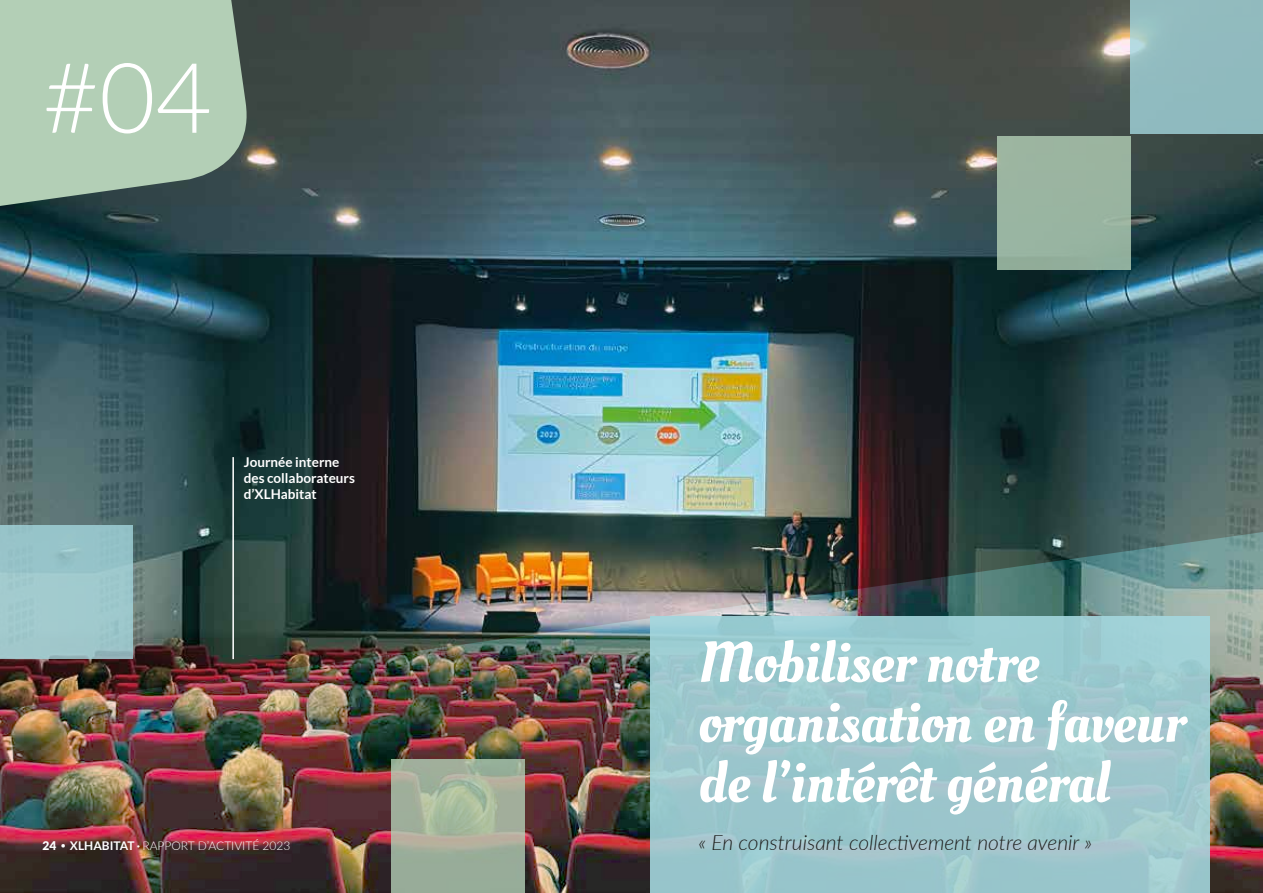
<style>
.page{position:relative;width:1263px;height:893px;background:#fff}
.page>*{position:absolute;margin:0;border:0;box-sizing:border-box;transform-origin:0 0}
.t1{font:300 97.5px "Lato";color:#fff}
.t2{font:57px/60px "Oleo Script";color:#fff}
.t3{font:italic 300 21px "Lato";color:#1d1d1b}
.t4{font:700 13.5px/16.2px "Lato";color:#fff}
.t5{font:300 12px "Lato";color:#fff}
.s1{font-weight:900}
.s2{font-weight:700}
</style>
<div class="page">
<img style="left:0;top:0;width:1263px;height:319px">
<img style="left:0;top:319px;width:1263px;height:574px">
<div style="left:0;top:525px;width:132px;height:134px;background:#9ec7cb"></div>
<div style="left:1130px;top:0;width:133px;height:134px;background:#91bbbf"></div>
<div style="left:997px;top:136px;width:134px;height:134px;background:#9ab4a0"></div>
<div style="left:651px;top:616px;width:559px;height:277px;background:linear-gradient(to right,#9bc7cd,#a0cacf)"></div>
<hr style="left:232px;top:457px;width:2px;height:202px;background:#fff">
<svg style="left:0;top:0;width:255px;height:209px;fill:#b3cfb6"></svg>
<svg style="left:391px;top:759px;width:134px;height:134px;fill:#a0ae9b"></svg>
<svg style="left:61px;top:844px;width:4px;height:4px"></svg>
<h1 class="t1" style="left:43px;top:30px;width:171px">#04</h1>
<p class="t4" style="left:244px;top:453px;width:113px">Journée interne des collaborateurs d’XLHabitat</p>
<p class="t2" style="left:698px;top:633px;width:488px">Mobiliser notre organisation en faveur de l’intérêt général</p>
<p class="t5" style="left:43px;top:838px;width:249px"><span class="s1">24</span> <span class="s2">XLHABITAT ·</span> RAPPORT D’ACTIVITÉ 2023</p>
<p class="t3" style="left:698px;top:828px;width:395px">« En construisant collectivement notre avenir »</p>
</div>
